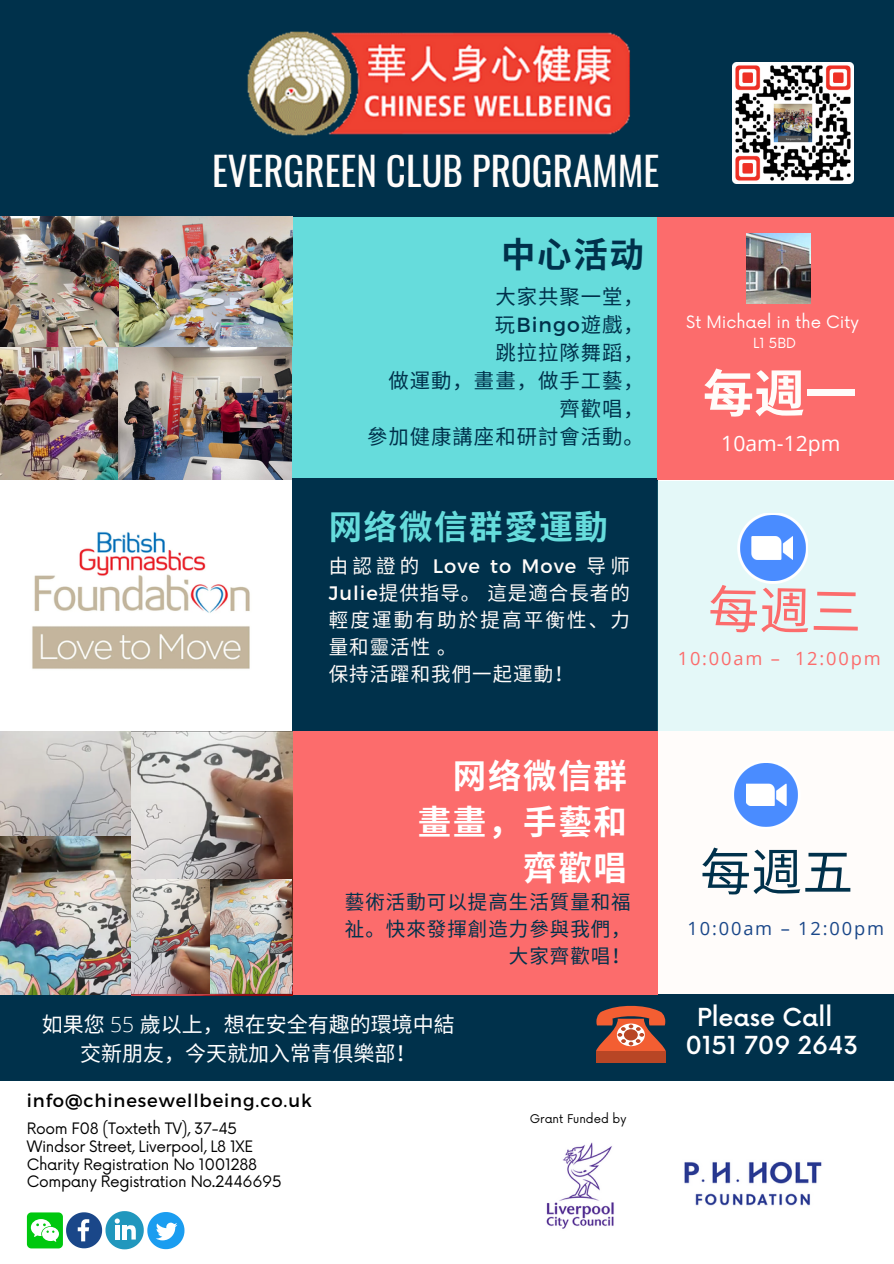
<style>
.page{position:relative;width:894px;height:1264px;background:#fff}
.page>*{position:absolute;margin:0;border:0;box-sizing:border-box;transform-origin:0 0}
.t1{font:700 51.15px "Noto Sans CJ Ksc";color:#fffcfa}
.t2{font:51px "Noto Sans CJ Ksc";color:#00314b}
.t3{font:39px "Oswald";color:#fffcfa}
.t4{font:700 34.35px "Noto Sans CJ Ksc";color:#00314b}
.t5{font:700 33.45px/46.2px "Noto Sans CJ Ksc";letter-spacing:.05em;color:#fff;text-align:right}
.t6{font:700 33.45px "Noto Sans CJ Ksc";letter-spacing:.05em;color:#66dcdc}
.t7{font:500 24.15px/28.2px "Now";color:#fff}
.t8{font:21.15px "Open Sans";color:#fff}
.t9{font:21px/29.2px "Noto Sans CJ Ksc";color:#fff;text-align:center}
.t10{font:20.4px/28.2px "Noto Sans CJ Ksc";letter-spacing:.05em;color:#00314b;text-align:right}
.t11{font:19.5px/27px "Noto Sans CJ Ksc";letter-spacing:.05em;color:#fffcfa}
.t12{font:19.5px/27px "Noto Sans CJ Ksc";letter-spacing:.05em;color:#00314b;text-align:right}
.t13{font:18.3px "Open Sans";letter-spacing:.1em;color:#1a4789}
.t14{font:18.3px "Open Sans";letter-spacing:.1em;color:#fc6c6c}
.t15{font:18px "Montserrat";letter-spacing:.05em;color:#000}
.t16{font:16.65px "Now";color:#fff}
.t17{font:15.3px/18px "Now";letter-spacing:-.025em;color:#000}
.t18{font:13.65px "Now";color:#fff}
.t19{font:11.7px "Now";color:#000}
.s1{font-family:"Montserrat"}
.s2{font-family:"Open Sans";font-weight:300}
</style>
<div class="page">
<div style="left:0;top:217px;width:657px;height:262px;background:#66dcdc"></div>
<div style="left:292px;top:477px;width:365px;height:255px;background:#00314b"></div>
<div style="left:0;top:992px;width:893px;height:89px;background:#00314b"></div>
<div style="left:0;top:731px;width:657px;height:263px;background:#fc6c6c"></div>
<div style="left:657px;top:217px;width:236px;height:262px;background:#fc6c6c"></div>
<div style="left:657px;top:481px;width:236px;height:250px;background:#e4f8f8"></div>
<div style="left:657px;top:731px;width:236px;height:262px;background:#fffcfa"></div>
<div style="left:731px;top:760px;width:69px;height:69px;background:#fff"></div>
<svg style="left:734px;top:763px;width:63px;height:63px;fill:#4a8cff"></svg>
<svg style="left:745px;top:783px;width:41px;height:23px"></svg>
<img style="left:32px;top:531px;width:218px;height:138px">
<svg style="left:737px;top:513px;width:71px;height:70px"></svg>
<svg style="left:740px;top:515px;width:65px;height:65px;fill:#4a8cff"></svg>
<div style="left:751px;top:536px;width:42px;height:23px;background:#fff"></div>
<div style="left:0;top:0;width:893px;height:217px;background:#00314b"></div>
<img style="left:247px;top:31px;width:384px;height:105px">
<img style="left:118px;top:216px;width:174px;height:130px">
<img style="left:0;top:216px;width:118px;height:132px">
<img style="left:1px;top:348px;width:290px;height:131px">
<img style="left:0;top:731px;width:131px;height:107px">
<img style="left:131px;top:731px;width:161px;height:264px">
<img style="left:131px;top:879px;width:79px;height:114px">
<img style="left:210px;top:879px;width:81px;height:114px">
<img style="left:0;top:837px;width:130px;height:157px">
<div style="left:596px;top:1051px;width:69px;height:11px;background:#b84625"></div>
<svg style="left:596px;top:1005px;width:69px;height:46px"></svg>
<img style="left:746px;top:233px;width:63px;height:70px">
<img style="left:732px;top:62px;width:121px;height:122px">
<img style="left:684px;top:1161px;width:138px;height:45px">
<svg style="left:27px;top:1211px;width:157px;height:38px"></svg>
<img style="left:546px;top:1142px;width:68px;height:87px">
<p class="t3" style="left:348px;top:129px;width:449px">EVERGREEN CLUB PROGRAMME</p>
<p class="t3" style="left:212px;top:141px;width:449px">EVERGREEN CLUB PROGRAMME</p>
<p class="t4" style="left:501px;top:227px;width:144px">中心活动</p>
<p class="t10" style="left:367px;top:281px;width:278px">大家共聚一堂，<br>玩<span class="s1">Bingo</span>遊戲，<br>跳拉拉隊舞蹈，<br>做運動，畫畫，做手工藝，齊歡唱，<br>參加健康講座和研討會活動。</p>
<p class="t6" style="left:329px;top:500px;width:281px">网络微信群愛運動</p>
<p class="t11" style="left:329px;top:551px;width:302px">由認證的 <span class="s1">Love to Move</span> 导师<br><span class="s1">Julie</span>提供指导。這是適合長者的輕度運動有助於提高平衡性、力量和靈活性。<br>保持活躍和我們一起運動！</p>
<p class="t5" style="left:417px;top:750px;width:210px">网络微信群畫畫，手藝和齊歡唱</p>
<h4 class="t12" style="left:345px;top:887px;width:287px">藝術活動可以提高生活質量和福祉。快來發揮創造力參與我們，大家齊歡唱！</h4>
<h6 class="t9" style="left:42px;top:1008px;width:414px">如果您 <span class="s2">55</span> 歲以上，想在安全有趣的環境中結交新朋友，今天就加入常青俱樂部！</h6>
<h6 class="t15" style="left:27px;top:1088px;width:286px">info@chinesewellbeing.co.uk</h6>
<p class="t17" style="left:27px;top:1119px;width:228px">Room F08 (Toxteth TV), 37-45<br>Windsor Street, Liverpool, L8 1XE</p>
<p class="t17" style="left:27px;top:1155px;width:232px">Charity Registration No 1001288</p>
<h5 class="t17" style="left:27px;top:1173px;width:256px">Company Registration No.2446695</h5>
<p class="t19" style="left:529px;top:1112px;width:98px">Grant Funded by</p>
<p class="t16" style="left:686px;top:313px;width:174px">St Michael in the City</p>
<p class="t18" style="left:753px;top:335px;width:45px">L1 5BD</p>
<h6 class="t1" style="left:702px;top:353px;width:151px">每週一</h6>
<p class="t8" style="left:721px;top:429px;width:121px">10am-12pm</p>
<h4 class="t14" style="left:677px;top:646px;width:204px">10:00am – 12:00pm</h4>
<p class="t2" style="left:700px;top:831px;width:154px">每週五</p>
<h2 class="t13" style="left:687px;top:915px;width:198px">10:00am – 12:00pm</h2>
<p class="t7" style="left:685px;top:1004px;width:174px;text-indent:12px">Please Call<br>0151 709 2643</p>
</div>
